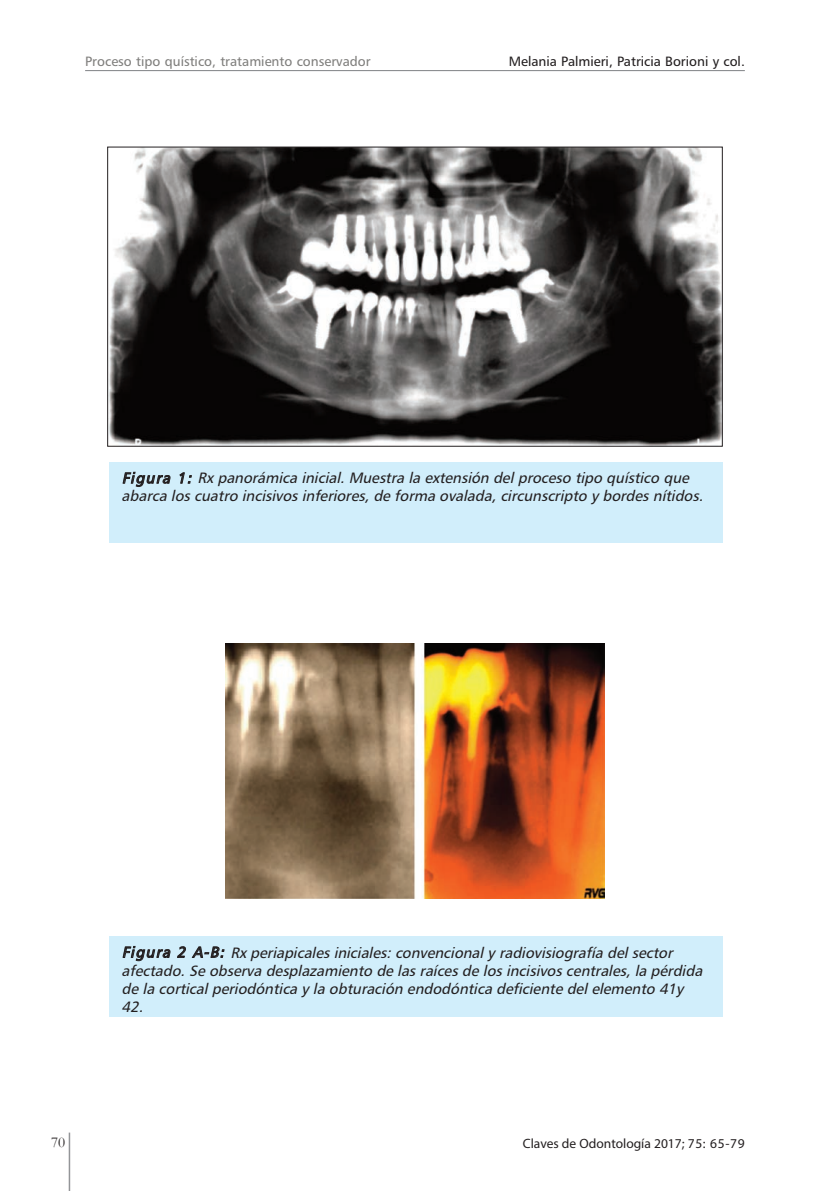
<style>
.page{position:relative;width:830px;height:1191px;background:#fff}
.page>*{position:absolute;margin:0;border:0;box-sizing:border-box;transform-origin:0 0}
.t1{font:italic 15px/18px "Humanist 777 BT Roman B";color:#231f20}
.t2{font:13.5px "Humanist 777 BT Roman B";color:#807f7d}
.t3{font:13.5px "Humanist 777 BT Roman B";color:#231f20}
.t4{font:13.5px "Myriad Pro";color:#231f20}
</style>
<div class="page">
<hr style="left:69px;top:1132px;width:1px;height:59px;background:#939598">
<hr style="left:85px;top:70px;width:659px;height:1px;background:#808285">
<img style="left:109px;top:149px;width:611px;height:295px">
<div style="left:109px;top:462px;width:613px;height:81px;background:#d1eefb"></div>
<svg style="left:123px;top:472px;width:47px;height:15px"></svg>
<svg style="left:179px;top:472px;width:12px;height:12px"></svg>
<img style="left:225px;top:644px;width:379px;height:254px">
<div style="left:109px;top:936px;width:613px;height:81px;background:#d1eefb"></div>
<svg style="left:123px;top:946px;width:47px;height:15px"></svg>
<svg style="left:177px;top:946px;width:9px;height:12px"></svg>
<svg style="left:192px;top:946px;width:32px;height:12px"></svg>
<p class="t2" style="left:85px;top:56px;width:287px">Proceso tipo quístico, tratamiento conservador</p>
<p class="t3" style="left:508px;top:56px;width:237px">Melania Palmieri, Patricia Borioni y col.</p>
<p class="t1" style="left:122px;top:470px;width:585px">Figura 1: Rx panorámica inicial. Muestra la extensión del proceso tipo quístico que abarca los cuatro incisivos inferiores, de forma ovalada, circunscripto y bordes nítidos.</p>
<p class="t1" style="left:121px;top:944px;width:585px">Figura 2 A-B: Rx periapicales iniciales: convencional y radiovisiografía del sector afectado. Se observa desplazamiento de las raíces de los incisivos centrales, la pérdida de la cortical periodóntica y la obturación endodóntica deficiente del elemento 41y 42.</p>
<p class="t4" style="left:522px;top:1138px;width:223px">Claves de Odontología 2017; 75: 65-79</p>
</div>
